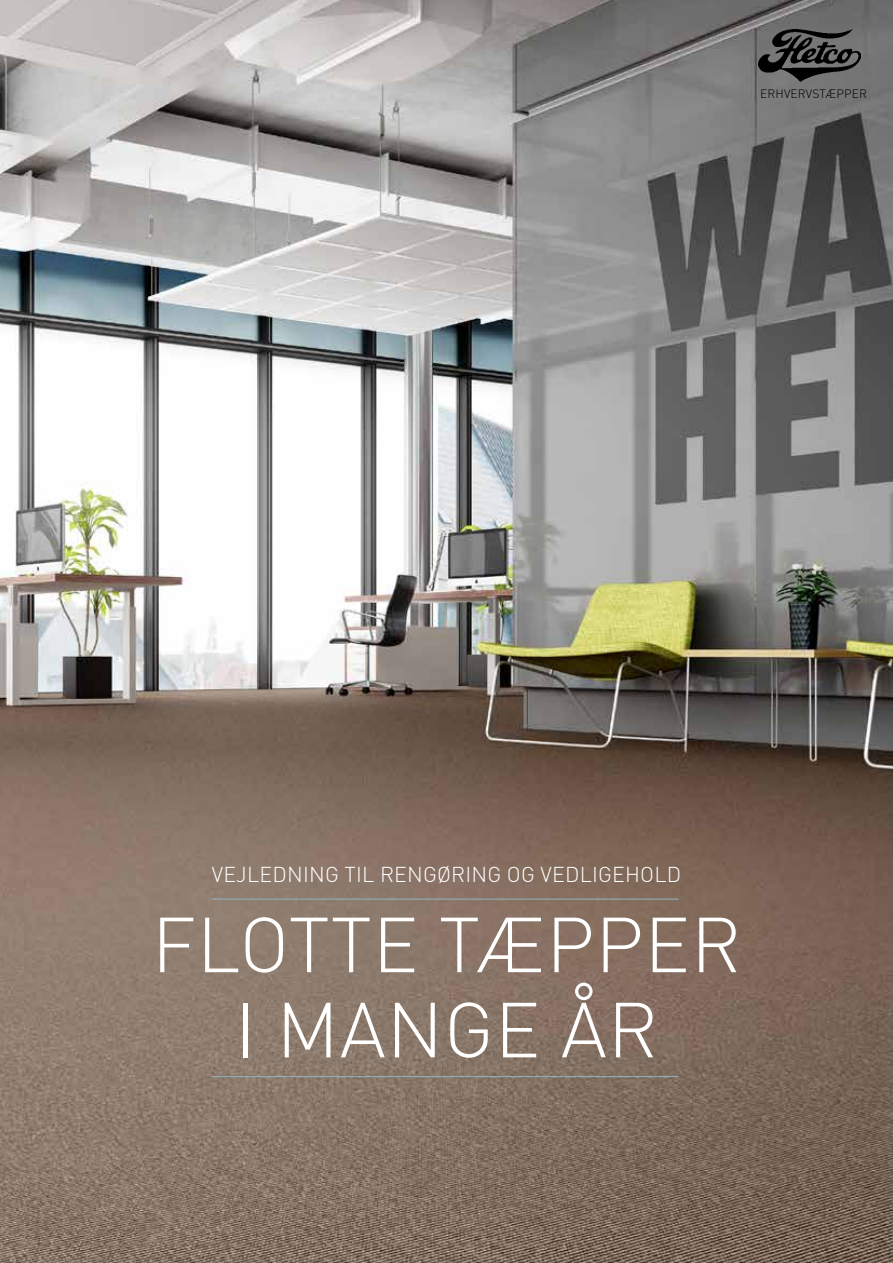
<style>
.page{position:relative;width:893px;height:1263px;background:#fff}
.page>*{position:absolute;margin:0;border:0;box-sizing:border-box;transform-origin:0 0}
.t1{font:300 76.65px/85.2px "DINOT";letter-spacing:.01em;color:#fff;text-align:center}
.t2{font:300 21.3px "DINOT";letter-spacing:.01em;color:#fff}
.t3{font:300 12px "DINOT";letter-spacing:.01em;color:#000}
</style>
<div class="page">
<img style="left:0;top:0;width:893px;height:1263px">
<hr style="left:211px;top:898px;width:468px;height:2px;background:#94b0ba">
<hr style="left:211px;top:1076px;width:468px;height:1px;background:#94b0ba">
<img style="left:759px;top:30px;width:101px;height:52px">
<p class="t3" style="left:760px;top:86px;width:108px">ERHVERVSTÆPPER</p>
<p class="t2" style="left:212px;top:859px;width:471px">VEJLEDNING TIL RENGØRING OG VEDLIGEHOLD</p>
<h1 class="t1" style="left:152px;top:899px;width:591px">FLOTTE TÆPPER<br>I MANGE ÅR</h1>
</div>
